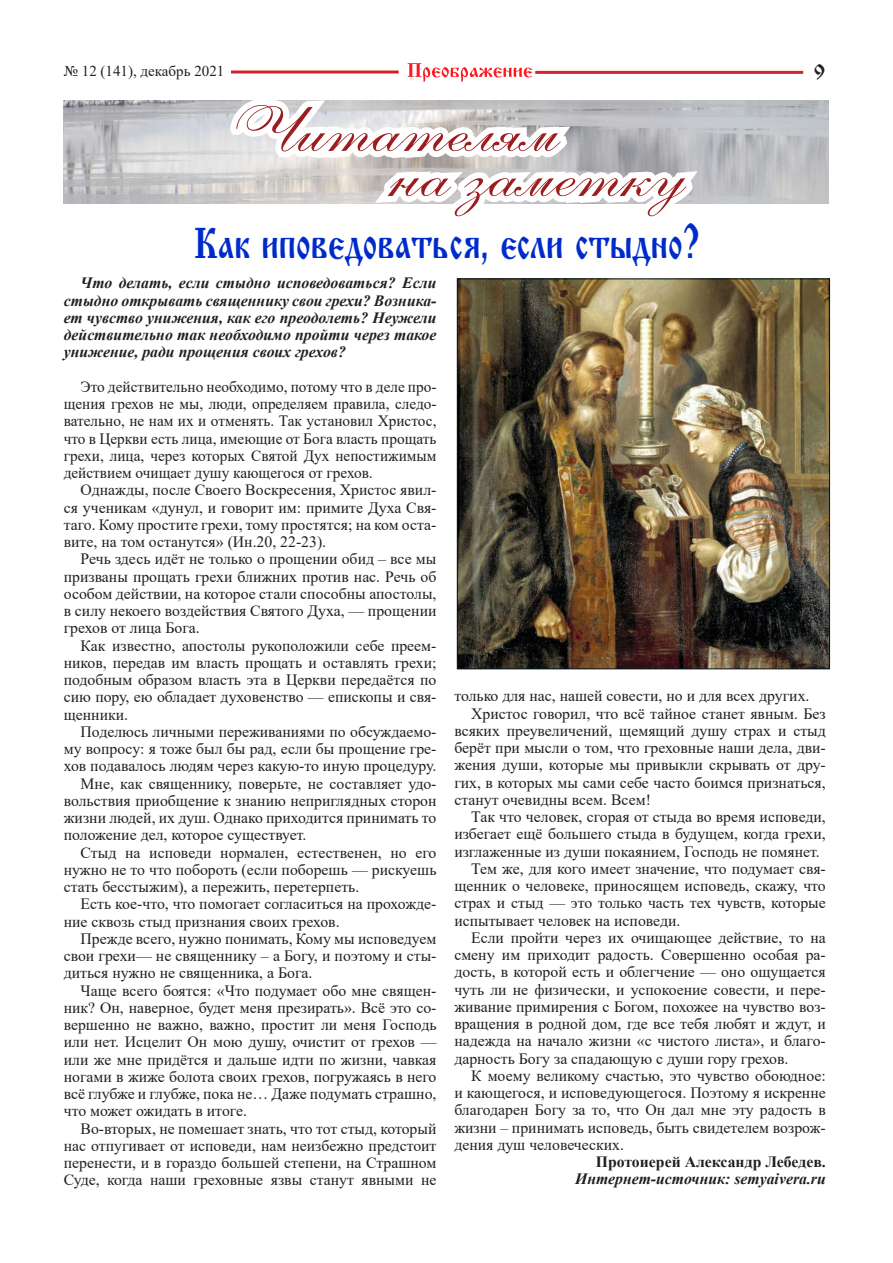
<style>
.page{position:relative;width:893px;height:1263px;background:#fff}
.page>*{position:absolute;margin:0;border:0;box-sizing:border-box;transform-origin:0 0}
.t1{font:64.5px "Anastasia Script";color:#9c1d20;scale:1.17 1}
.t2{font:42.9px "Izhitsa";color:#002bcb;scale:.77 1}
.t3{font:21px "Izhitsa C";color:#231f20}
.t4{font:15.75px/17.2px "Times New Roman";color:#231f20;text-align:justify}
.t5{font:italic 700 15.75px/17.2px "Times New Roman";color:#231f20;text-align:justify}
.t6{font:700 15.75px "Times New Roman";color:#231f20}
.t7{font:15px "Times New Roman";color:#231f20}
</style>
<div class="page">
<hr style="left:535px;top:71px;width:268px;height:3px;background:#d1232a">
<img style="left:64px;top:101px;width:764px;height:103px">
<svg style="left:222px;top:63px;width:488px;height:330px"></svg>
<img style="left:459px;top:281px;width:369px;height:386px">
<div style="left:457px;top:279px;width:373px;height:390px;border:1px solid #00171b"></div>
<p class="t7" style="left:64px;top:60px;width:162px">№ 12 (141), декабрь 2021</p>
<h3 class="t3" style="left:814px;top:60px;width:13px">9</h3>
<h1 class="t1" style="left:225px;top:92px;width:277px">Читателям</h1>
<h1 class="t1" style="left:378px;top:137px;width:254px">на заметку</h1>
<h2 class="t2" style="left:194px;top:219px;width:658px">Как иповедоваться, если стыдно?</h2>
<p class="t5" style="left:64px;top:274px;width:374px;text-indent:17px">Что делать, если стыдно исповедоваться? Если стыдно открывать священнику свои грехи? Возника&shy;ет чувство унижения, как его преодолеть? Неужели действительно так необходимо пройти через такое унижение, ради прощения своих грехов?</p>
<p class="t4" style="left:64px;top:377px;width:374px;text-indent:17px">Это действительно необходимо, потому что в деле про&shy;щения грехов не мы, люди, определяем правила, следо&shy;вательно, не нам их и отменять. Так установил Христос, что в Церкви есть лица, имеющие от Бога власть прощать грехи, лица, через которых Святой Дух непостижимым действием очищает душу кающегося от грехов.</p>
<p class="t4" style="left:64px;top:481px;width:374px;text-indent:17px">Однажды, после Своего Воскресения, Христос явил&shy;ся ученикам «дунул, и говорит им: примите Духа Свя&shy;таго. Кому простите грехи, тому простятся; на ком оста&shy;вите, на том останутся» (Ин.20, 22-23).</p>
<p class="t4" style="left:64px;top:550px;width:374px;text-indent:17px">Речь здесь идёт не только о прощении обид – все мы призваны прощать грехи ближних против нас. Речь об особом действии, на которое стали способны апостолы, в силу некоего воздействия Святого Духа, — прощении грехов от лица Бога.</p>
<p class="t4" style="left:64px;top:636px;width:374px;text-indent:17px">Как известно, апостолы рукоположили себе преем&shy;ников, передав им власть прощать и оставлять грехи; подобным образом власть эта в Церкви передаётся по сию пору, ею обладает духовенство — епископы и свя&shy;щенники.</p>
<p class="t4" style="left:81px;top:722px;width:357px">Поделюсь личными переживаниями по обсуждаемо-</p>
<p class="t4" style="left:64px;top:740px;width:374px">му вопросу: я тоже был бы рад, если бы прощение гре-</p>
<p class="t4" style="left:64px;top:757px;width:374px">хов подавалось людям через какую-то иную процедуру.</p>
<p class="t4" style="left:81px;top:774px;width:357px">Мне, как священнику, поверьте, не составляет удо-</p>
<p class="t4" style="left:64px;top:791px;width:374px">вольствия приобщение к знанию неприглядных сторон</p>
<p class="t4" style="left:64px;top:809px;width:374px">жизни людей, их душ. Однако приходится принимать то</p>
<p class="t4" style="left:64px;top:826px;width:244px">положение дел, которое существует.</p>
<p class="t4" style="left:81px;top:843px;width:357px">Стыд на исповеди нормален, естественен, но его</p>
<p class="t4" style="left:64px;top:860px;width:374px">нужно не то что побороть (если поборешь — рискуешь</p>
<p class="t4" style="left:64px;top:878px;width:297px">стать бесстыжим), а пережить, перетерпеть.</p>
<p class="t4" style="left:81px;top:895px;width:357px">Есть кое-что, что помогает согласиться на прохожде-</p>
<p class="t4" style="left:64px;top:912px;width:277px">ние сквозь стыд признания своих грехов.</p>
<p class="t4" style="left:81px;top:929px;width:357px">Прежде всего, нужно понимать, Кому мы исповедуем</p>
<p class="t4" style="left:64px;top:947px;width:374px">свои грехи— не священнику – а Богу, и поэтому и сты-</p>
<p class="t4" style="left:64px;top:964px;width:250px">диться нужно не священника, а Бога.</p>
<p class="t4" style="left:81px;top:981px;width:357px">Чаще всего боятся: «Что подумает обо мне священ-</p>
<p class="t4" style="left:64px;top:998px;width:374px">ник? Он, наверное, будет меня презирать». Всё это со-</p>
<p class="t4" style="left:64px;top:1016px;width:374px">вершенно не важно, важно, простит ли меня Господь</p>
<p class="t4" style="left:64px;top:1033px;width:374px">или нет. Исцелит Он мою душу, очистит от грехов —</p>
<p class="t4" style="left:64px;top:1050px;width:374px">или же мне придётся и дальше идти по жизни, чавкая</p>
<p class="t4" style="left:64px;top:1067px;width:374px">ногами в жиже болота своих грехов, погружаясь в него</p>
<p class="t4" style="left:64px;top:1085px;width:374px">всё глубже и глубже, пока не… Даже подумать страшно,</p>
<p class="t4" style="left:64px;top:1102px;width:185px">что может ожидать в итоге.</p>
<p class="t4" style="left:81px;top:1119px;width:357px">Во-вторых, не помешает знать, что тот стыд, который</p>
<p class="t4" style="left:64px;top:1136px;width:374px">нас отпугивает от исповеди, нам неизбежно предстоит</p>
<p class="t4" style="left:64px;top:1154px;width:374px">перенести, и в гораздо большей степени, на Страшном</p>
<p class="t4" style="left:64px;top:1171px;width:374px">Суде, когда наши греховные язвы станут явными не</p>
<p class="t4" style="left:454px;top:687px;width:357px">только для нас, нашей совести, но и для всех других.</p>
<p class="t4" style="left:471px;top:704px;width:356px">Христос говорил, что всё тайное станет явным. Без</p>
<p class="t4" style="left:454px;top:721px;width:373px">всяких преувеличений, щемящий душу страх и стыд</p>
<p class="t4" style="left:454px;top:739px;width:373px">берёт при мысли о том, что греховные наши дела, дви-</p>
<p class="t4" style="left:454px;top:756px;width:373px">жения души, которые мы привыкли скрывать от дру-</p>
<p class="t4" style="left:454px;top:773px;width:373px">гих, в которых мы сами себе часто боимся признаться,</p>
<p class="t4" style="left:454px;top:790px;width:198px">станут очевидны всем. Всем!</p>
<p class="t4" style="left:471px;top:808px;width:356px">Так что человек, сгорая от стыда во время исповеди,</p>
<p class="t4" style="left:454px;top:825px;width:373px">избегает ещё большего стыда в будущем, когда грехи,</p>
<p class="t4" style="left:454px;top:842px;width:367px">изглаженные из души покаянием, Господь не помянет.</p>
<p class="t4" style="left:471px;top:859px;width:356px">Тем же, для кого имеет значение, что подумает свя-</p>
<p class="t4" style="left:454px;top:877px;width:373px">щенник о человеке, приносящем исповедь, скажу, что</p>
<p class="t4" style="left:454px;top:894px;width:373px">страх и стыд — это только часть тех чувств, которые</p>
<p class="t4" style="left:454px;top:911px;width:228px">испытывает человек на исповеди.</p>
<p class="t4" style="left:471px;top:928px;width:356px">Если пройти через их очищающее действие, то на</p>
<p class="t4" style="left:454px;top:946px;width:373px">смену им приходит радость. Совершенно особая ра-</p>
<p class="t4" style="left:454px;top:963px;width:373px">дость, в которой есть и облегчение — оно ощущается</p>
<p class="t4" style="left:454px;top:980px;width:373px">чуть ли не физически, и успокоение совести, и пере-</p>
<p class="t4" style="left:454px;top:997px;width:373px">живание примирения с Богом, похожее на чувство воз-</p>
<p class="t4" style="left:454px;top:1015px;width:373px">вращения в родной дом, где все тебя любят и ждут, и</p>
<p class="t4" style="left:454px;top:1032px;width:373px">надежда на начало жизни «с чистого листа», и благо-</p>
<p class="t4" style="left:454px;top:1049px;width:336px">дарность Богу за спадающую с души гору грехов.</p>
<p class="t4" style="left:471px;top:1066px;width:356px">К моему великому счастью, это чувство обоюдное:</p>
<p class="t4" style="left:454px;top:1084px;width:373px">и кающегося, и исповедующегося. Поэтому я искренне</p>
<p class="t4" style="left:454px;top:1101px;width:373px">благодарен Богу за то, что Он дал мне эту радость в</p>
<p class="t4" style="left:454px;top:1118px;width:373px">жизни – принимать исповедь, быть свидетелем возрож-</p>
<p class="t4" style="left:454px;top:1135px;width:171px">дения душ человеческих.</p>
<p class="t6" style="left:596px;top:1150px;width:232px">Протоиерей Александр Лебедев.</p>
<p class="t5" style="left:575px;top:1170px;width:252px">Интернет-источник: semyaivera.ru</p>
</div>
